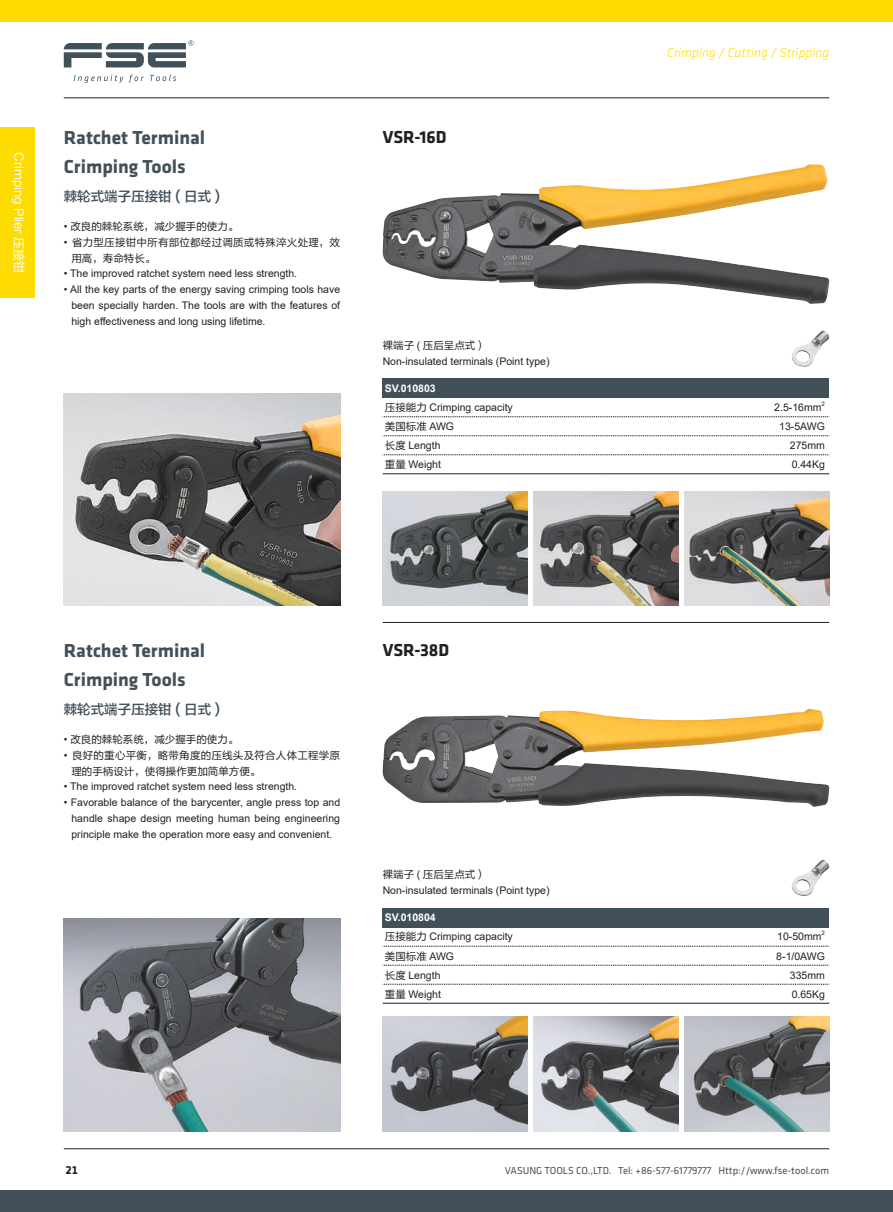
<style>
.page{position:relative;width:893px;height:1212px;background:#fff}
.page>*{position:absolute;margin:0;border:0;box-sizing:border-box;transform-origin:0 0}
.t1{font:700 19.5px/29.2px "Klavika";color:#425159}
.t2{font:700 18px "Klavika";color:#231f20}
.t3{font:italic 300 13.5px "Klavika";color:#ffdc01}
.t4{font:13.5px "FZLTZHK GBK1 0";color:#425159}
.t5{font:12px "FZLTHJW GB1 0";color:#fff}
.t6{font:700 12px "Klavika";color:#231f20}
.t7{font:10.5px/15.8px "Arial";color:#231f20}
.t8{font:10.5px/15.8px "FZLTHJW GB1 0";letter-spacing:.025em;color:#231f20}
.t9{font:10.5px "FZLTHJW GB1 0";color:#231f20}
.t10{font:10.5px "Klavika";color:#425159}
.t11{font:6.15px "Arial";color:#231f20}
.s1{font-family:"Arial"}
.s2{font-weight:700;color:#fff}
.s3{font-family:"FZLTHJW GB1 0"}
</style>
<div class="page">
<hr style="left:64px;top:97px;width:765px;height:1px;background:#231f20">
<div style="left:0;top:0;width:893px;height:21px;background:#ffdc01"></div>
<div style="left:0;top:1191px;width:893px;height:21px;background:#425159"></div>
<svg style="left:74px;top:75px;width:49px;height:8px"></svg>
<svg style="left:129px;top:75px;width:14px;height:8px"></svg>
<svg style="left:150px;top:75px;width:26px;height:6px"></svg>
<svg style="left:64px;top:40px;width:130px;height:27px"></svg>
<div style="left:0;top:128px;width:34px;height:170px;background:#ffdc01"></div>
<img style="left:383px;top:709px;width:446px;height:98px">
<img style="left:383px;top:164px;width:446px;height:140px">
<img style="left:792px;top:331px;width:37px;height:36px">
<img style="left:792px;top:860px;width:37px;height:36px">
<div style="left:383px;top:379px;width:446px;height:19px;background:#425159"></div>
<hr style="left:383px;top:473px;width:223px;height:1px;background:#231f20">
<hr style="left:606px;top:473px;width:223px;height:1px;background:#231f20">
<svg style="left:383px;top:416px;width:447px;height:1px"></svg>
<svg style="left:383px;top:435px;width:447px;height:1px"></svg>
<svg style="left:383px;top:454px;width:447px;height:1px"></svg>
<div style="left:383px;top:908px;width:446px;height:19px;background:#425159"></div>
<hr style="left:383px;top:1003px;width:223px;height:1px;background:#231f20">
<hr style="left:606px;top:1003px;width:223px;height:1px;background:#231f20">
<svg style="left:383px;top:946px;width:447px;height:1px"></svg>
<svg style="left:383px;top:965px;width:447px;height:1px"></svg>
<svg style="left:383px;top:984px;width:447px;height:1px"></svg>
<hr style="left:383px;top:622px;width:446px;height:1px;background:#231f20">
<img style="left:534px;top:491px;width:144px;height:115px">
<img style="left:685px;top:491px;width:144px;height:115px">
<img style="left:64px;top:393px;width:276px;height:213px">
<img style="left:383px;top:491px;width:144px;height:115px">
<img style="left:383px;top:1016px;width:144px;height:115px">
<img style="left:534px;top:1016px;width:144px;height:115px">
<img style="left:685px;top:1016px;width:144px;height:115px">
<img style="left:64px;top:918px;width:276px;height:213px">
<hr style="left:64px;top:1148px;width:765px;height:1px;background:#231f20">
<p class="t5" style="left:26px;top:152px;width:122px;rotate:90deg">Crimping Plier 压接钳</p>
<h1 class="t1" style="left:64px;top:123px;width:143px">Ratchet Terminal<br>Crimping Tools</h1>
<p class="t4" style="left:64px;top:189px;width:158px">棘轮式端子压接钳 ( 日式 )</p>
<p class="t9" style="left:64px;top:221px;width:176px"><span class="s1">•</span> 改良的棘轮系统，减少握手的使力。</p>
<p class="t8" style="left:71px;top:235px;width:270px;text-indent:-8px"><span class="s1">•</span> 省力型压接钳中所有部位都经过调质或特殊淬火处理，效用高，寿命特长。</p>
<p class="t7" style="left:64px;top:266px;width:235px">• The improved ratchet system need less strength.</p>
<p class="t7" style="left:71px;top:281px;width:270px;text-align:justify;text-indent:-8px">• All the key parts of the energy saving crimping tools have been specially harden. The tools are with the features of high effectiveness and long using lifetime.</p>
<h2 class="t2" style="left:383px;top:127px;width:65px">VSR-16D</h2>
<p class="t9" style="left:383px;top:339px;width:105px">裸端子 <span class="s1">(</span> 压后呈点式）</p>
<p class="t7" style="left:383px;top:353px;width:168px">Non-insulated terminals (Point type)</p>
<p class="t7" style="left:385px;top:379px;width:130px;line-height:19px"><span class="s2">SV.010803<br></span><span class="s3">压接能力</span> Crimping capacity</p>
<p class="t3" style="left:667px;top:45px;width:163px">Crimping / Cutting / Stripping</p>
<p class="t7" style="left:774px;top:399px;width:49px">2.5-16mm</p>
<p class="t11" style="left:821px;top:400px;width:5px">2</p>
<p class="t9" style="left:385px;top:421px;width:71px">美国标准 <span class="s1">AWG</span></p>
<p class="t7" style="left:779px;top:418px;width:47px">13-5AWG</p>
<p class="t7" style="left:385px;top:437px;width:57px"><span class="s3">长度</span> Length</p>
<p class="t7" style="left:790px;top:437px;width:37px">275mm</p>
<p class="t7" style="left:385px;top:456px;width:58px"><span class="s3">重量</span> Weight</p>
<p class="t7" style="left:792px;top:456px;width:35px">0.44Kg</p>
<h1 class="t1" style="left:64px;top:636px;width:143px">Ratchet Terminal<br>Crimping Tools</h1>
<p class="t4" style="left:64px;top:702px;width:158px">棘轮式端子压接钳 ( 日式 )</p>
<p class="t9" style="left:64px;top:734px;width:176px"><span class="s1">•</span> 改良的棘轮系统，减少握手的使力。</p>
<p class="t8" style="left:71px;top:748px;width:270px;text-indent:-8px"><span class="s1">•</span> 良好的重心平衡，略带角度的压线头及符合人体工程学原理的手柄设计，使得操作更加简单方便。</p>
<p class="t7" style="left:64px;top:779px;width:235px">• The improved ratchet system need less strength.</p>
<p class="t7" style="left:71px;top:794px;width:270px;text-align:justify;text-indent:-8px">• Favorable balance of the barycenter, angle press top and handle shape design meeting human being engineering principle make the operation more easy and convenient.</p>
<h2 class="t2" style="left:383px;top:640px;width:68px">VSR-38D</h2>
<p class="t9" style="left:383px;top:869px;width:105px">裸端子 <span class="s1">(</span> 压后呈点式）</p>
<p class="t7" style="left:383px;top:882px;width:168px">Non-insulated terminals (Point type)</p>
<p class="t7" style="left:385px;top:908px;width:130px;line-height:19px"><span class="s2">SV.010804<br></span><span class="s3">压接能力</span> Crimping capacity</p>
<p class="t7" style="left:777px;top:929px;width:46px">10-50mm</p>
<p class="t11" style="left:821px;top:929px;width:5px">2</p>
<p class="t9" style="left:385px;top:950px;width:71px">美国标准 <span class="s1">AWG</span></p>
<p class="t7" style="left:776px;top:948px;width:50px">8-1/0AWG</p>
<p class="t7" style="left:385px;top:967px;width:57px"><span class="s3">长度</span> Length</p>
<p class="t7" style="left:790px;top:967px;width:37px">335mm</p>
<p class="t7" style="left:385px;top:986px;width:58px"><span class="s3">重量</span> Weight</p>
<p class="t7" style="left:792px;top:986px;width:35px">0.65Kg</p>
<p class="t6" style="left:65px;top:1163px;width:14px">21</p>
<p class="t10" style="left:505px;top:1164px;width:326px">VASUNG TOOLS CO.,LTD. Tel: +86-577-61779777 Http://www.fse-tool.com</p>
</div>
